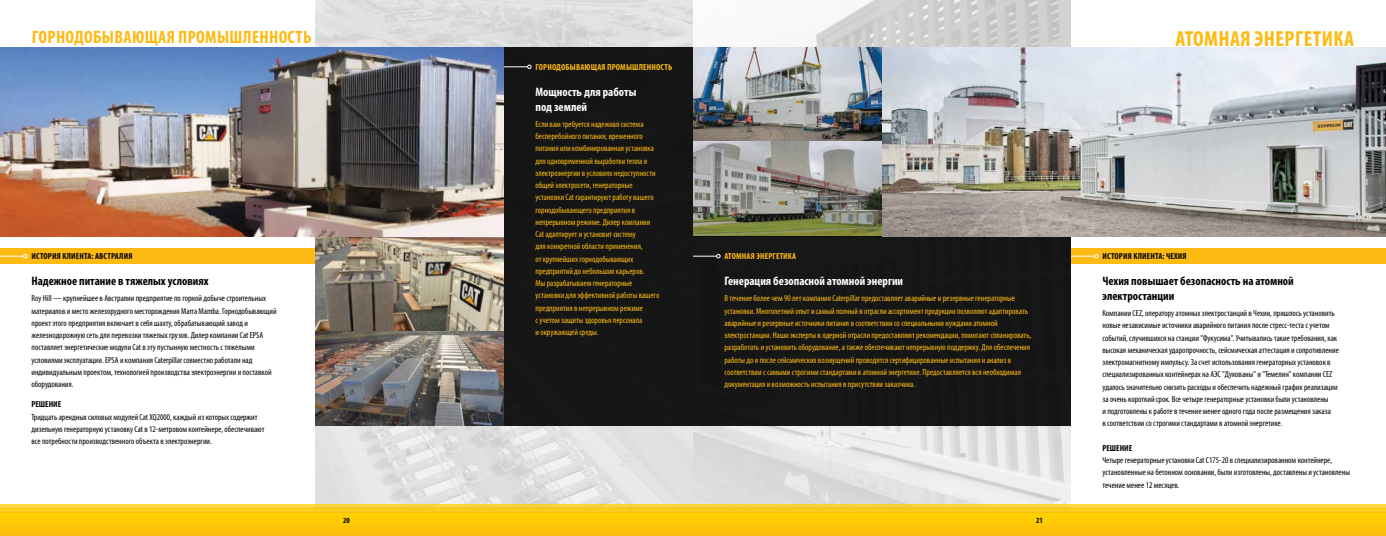
<style>
.page{position:relative;width:1386px;height:536px;background:#fff}
.page>*{position:absolute;margin:0;border:0;box-sizing:border-box;transform-origin:0 0}
.t1{font:700 condensed 21.88px "Myriad Pro";letter-spacing:.02em;color:#fdba12}
.t2{font:700 condensed 17.94px "Myriad Pro";letter-spacing:.02em;color:#fdba12}
.t3{font:700 condensed 12.25px/14.7px "Myriad Pro";color:#000}
.t4{font:700 condensed 12.25px/14.7px "Myriad Pro";color:#fff}
.t5{font:condensed 8.75px/12.2px "Myriad Pro";color:#000}
.t6{font:condensed 8.75px/12.2px "Myriad Pro";color:#fdba12}
.t7{font:700 condensed 8.75px "Myriad Pro";letter-spacing:.02em;color:#fdba12}
.t8{font:700 condensed 8.75px "Myriad Pro";letter-spacing:.02em;color:#000}
.t9{font:700 condensed 8.75px "Myriad Pro";color:#000}
.t10{font:700 condensed 7.88px "Myriad Pro";color:#000}
</style>
<div class="page">
<img style="left:315px;top:0;width:756px;height:504px">
<img style="left:693px;top:47px;width:693px;height:189px">
<img style="left:315px;top:236px;width:189px;height:189px">
<div style="left:1071px;top:248px;width:315px;height:16px;background:#fdba12"></div>
<svg style="left:1071px;top:254px;width:28px;height:4px"></svg>
<div style="left:693px;top:236px;width:378px;height:189px;background:#171717"></div>
<div style="left:0;top:248px;width:315px;height:16px;background:#fdba12"></div>
<svg style="left:0;top:254px;width:28px;height:4px"></svg>
<div style="left:504px;top:47px;width:189px;height:378px;background:#161616"></div>
<svg style="left:504px;top:65px;width:28px;height:4px"></svg>
<svg style="left:693px;top:254px;width:28px;height:4px"></svg>
<img style="left:0;top:47px;width:504px;height:189px">
<div style="left:0;top:512px;width:1386px;height:24px;background:#ffc808"></div>
<hr style="left:0;top:508px;width:1386px;height:4px;background:#fdc91a">
<hr style="left:0;top:504px;width:1386px;height:4px;background:#fad540">
<h2 class="t2" style="left:32px;top:26px;width:281px">ГОРНОДОБЫВАЮЩАЯ ПРОМЫШЛЕННОСТЬ</h2>
<h1 class="t1" style="left:1175px;top:25px;width:180px">АТОМНАЯ ЭНЕРГЕТИКА</h1>
<p class="t8" style="left:32px;top:251px;width:102px">ИСТОРИЯ КЛИЕНТА: АВСТРАЛИЯ</p>
<h3 class="t3" style="left:32px;top:273px;width:179px">Надежное питание в тяжелых условиях</h3>
<p class="t5" style="left:32px;top:292px;width:247px">Roy Hill — крупнейшее в Австралии предприятие по горной добыче строительных материалов и место железорудного месторождения Marra Mamba. Горнодобывающий проект этого предприятия включает в себя шахту, обрабатывающий завод и железнодорожную сеть для перевозки тяжелых грузов. Дилер компании Cat EPSA поставляет энергетические модули Cat в эту пустынную местность с тяжелыми условиями эксплуатации. EPSA и компания Caterpillar совместно работали над индивидуальным проектом, технологией производства электроэнергии и поставкой оборудования.</p>
<p class="t9" style="left:32px;top:398px;width:31px">РЕШЕНИЕ</p>
<p class="t5" style="left:32px;top:410px;width:235px">Тридцать арендных силовых модулей Cat XQ2000, каждый из которых содержит дизельную генераторную установку Cat в 12-метровом контейнере, обеспечивают все потребности производственного объекта в электроэнергии.</p>
<p class="t7" style="left:536px;top:61px;width:138px">ГОРНОДОБЫВАЮЩАЯ ПРОМЫШЛЕННОСТЬ</p>
<h3 class="t4" style="left:536px;top:84px;width:102px">Мощность для работы под землей</h3>
<p class="t6" style="left:536px;top:118px;width:125px">Если вам требуется надежная система бесперебойного питания, временного питания или комбинированная установка для одновременной выработки тепла и электроэнергии в условиях недоступности общей электросети, генераторные установки Cat гарантируют работу вашего горнодобывающего предприятия в непрерывном режиме. Дилер компании Cat адаптирует и установит систему<br>для конкретной области применения,<br>от крупнейших горнодобывающих предприятий до небольших карьеров.<br>Мы разрабатываем генераторные установки для эффективной работы вашего предприятия в непрерывном режиме<br>с учетом защиты здоровья персонала<br>и окружающей среды.</p>
<p class="t7" style="left:725px;top:251px;width:73px">АТОМНАЯ ЭНЕРГЕТИКА</p>
<h3 class="t4" style="left:724px;top:273px;width:180px">Генерация безопасной атомной энергии</h3>
<p class="t6" style="left:724px;top:292px;width:308px">В течение более чем 90 лет компания Caterpillar предоставляет аварийные и резервные генераторные установки. Многолетний опыт и самый полный в отрасли ассортимент продукции позволяют адаптировать аварийные и резервные источники питания в соответствии со специальными нуждами атомной электростанции. Наши эксперты в ядерной отрасли предоставляют рекомендации, помогают спланировать, разработать и установить оборудование, а также обеспечивают непрерывную поддержку. Для обеспечения работы до и после сейсмических возмущений проводятся сертифицированные испытания и анализ в соответствии с самыми строгими стандартами в атомной энергетике. Предоставляется вся необходимая документация и возможность испытания в присутствии заказчика.</p>
<p class="t10" style="left:343px;top:515px;width:8px">20</p>
<p class="t10" style="left:1036px;top:515px;width:8px">21</p>
<p class="t8" style="left:1103px;top:251px;width:86px">ИСТОРИЯ КЛИЕНТА: ЧЕХИЯ</p>
<h3 class="t3" style="left:1102px;top:273px;width:193px">Чехия повышает безопасность на атомной электростанции</h3>
<p class="t5" style="left:1102px;top:307px;width:238px">Компании CEZ, оператору атомных электростанций в Чехии, пришлось установить новые независимые источники аварийного питания после стресс-теста с учетом событий, случившихся на станции "Фукусима". Учитывались такие требования, как высокая механическая ударопрочность, сейсмическая аттестация и сопротивление электромагнитному импульсу. За счет использования генераторных установок в специализированных контейнерах на АЭС "Дукованы" и "Темелин" компании CEZ удалось значительно снизить расходы и обеспечить надежный график реализации за очень короткий срок. Все четыре генераторные установки были установлены<br>и подготовлены к работе в течение менее одного года после размещения заказа<br>в соответствии со строгими стандартами в атомной энергетике.</p>
<p class="t9" style="left:1102px;top:442px;width:31px">РЕШЕНИЕ</p>
<p class="t5" style="left:1102px;top:454px;width:249px">Четыре генераторные установки Cat C175-20 в специализированном контейнере, установленные на бетонном основании, были изготовлены, доставлены и установлены течение менее 12 месяцев.</p>
</div>
